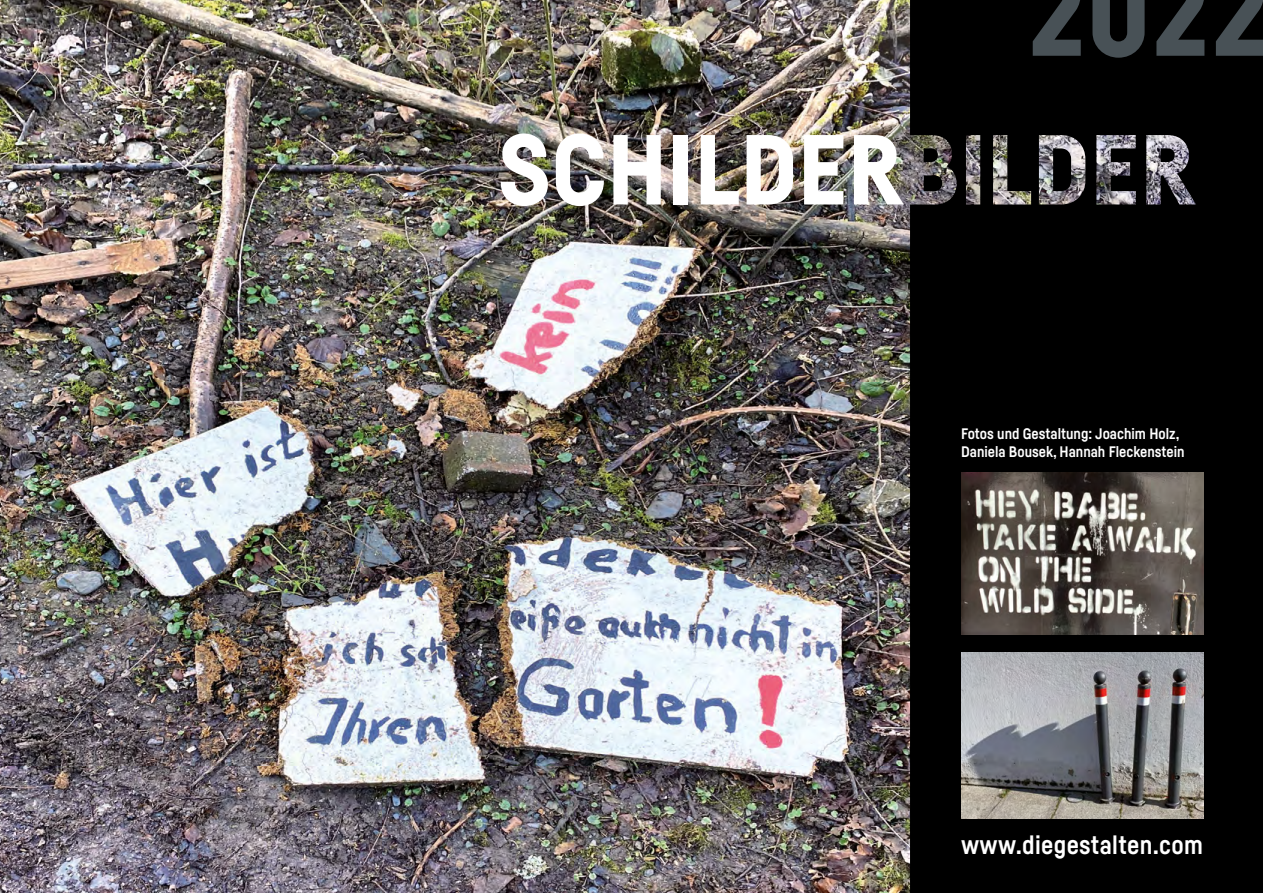
<style>
.page{position:relative;width:1263px;height:893px;background:#fff}
.page>*{position:absolute;margin:0;border:0;box-sizing:border-box;transform-origin:0 0}
.t1{font:900 120px "Fabrikat";color:#485156}
.t2{font:700 25.5px "Fabrikat";letter-spacing:.01em;color:#fff}
.t3{font:700 15px/18px "Fabrikat";color:#fff}
</style>
<div class="page">
<img style="left:0;top:0;width:910px;height:893px">
<div style="left:910px;top:0;width:353px;height:893px;background:#000"></div>
<img style="left:961px;top:653px;width:242px;height:166px">
<img style="left:961px;top:473px;width:242px;height:162px">
<img style="left:501px;top:133px;width:47px;height:73px">
<svg style="left:556px;top:133px;width:48px;height:73px"></svg>
<svg style="left:613px;top:135px;width:48px;height:69px"></svg>
<div style="left:674px;top:135px;width:14px;height:69px;background:#fff"></div>
<svg style="left:701px;top:135px;width:38px;height:69px"></svg>
<svg style="left:746px;top:135px;width:47px;height:69px"></svg>
<svg style="left:804px;top:135px;width:39px;height:69px"></svg>
<img style="left:854px;top:135px;width:50px;height:69px">
<h1 class="t1" style="left:1027px;top:-61px;width:244px">2022</h1>
<p class="t3" style="left:961px;top:424px;width:225px">Fotos und Gestaltung: Joachim Holz,<br>Daniela Bousek, Hannah Fleckenstein</p>
<h2 class="t2" style="left:961px;top:829px;width:243px">www.diegestalten.com</h2>
</div>
